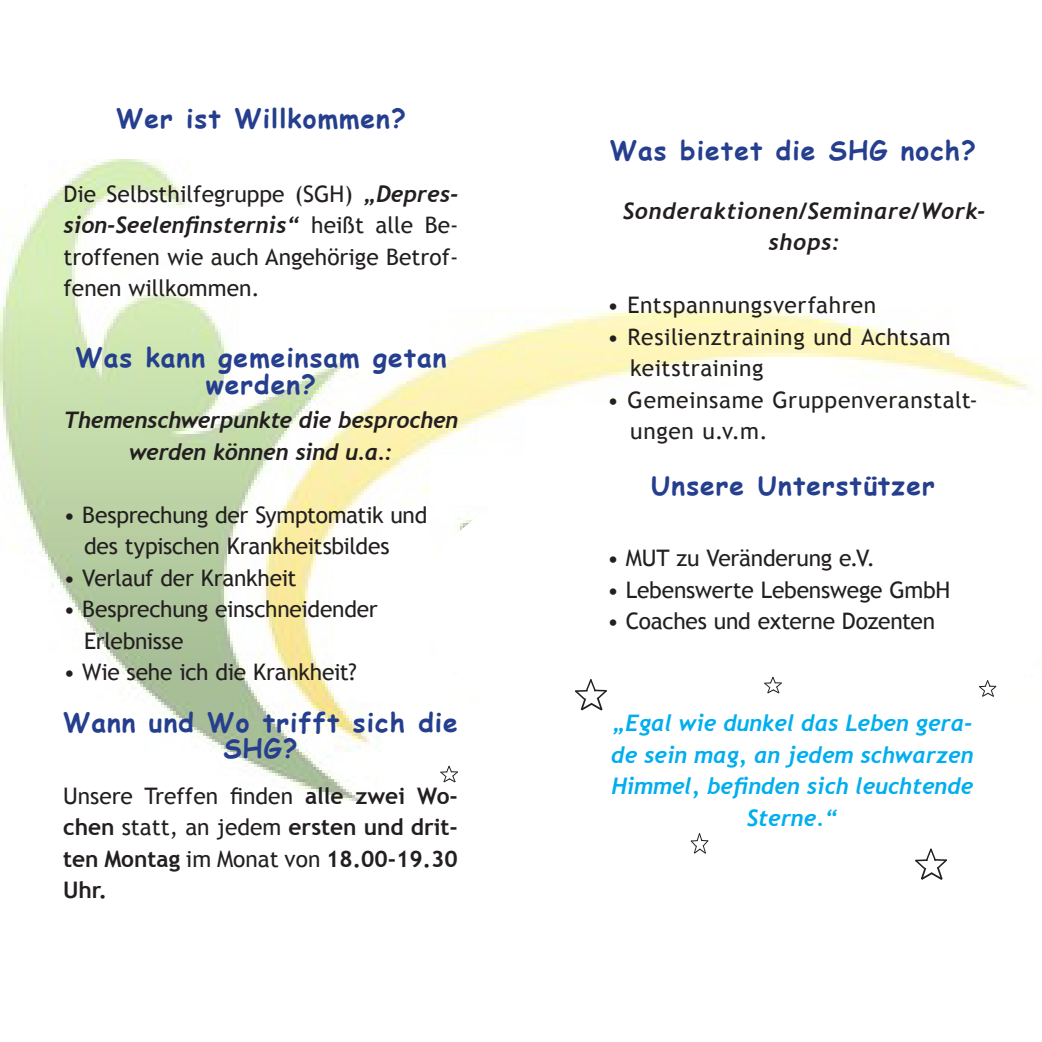
<style>
.page{position:relative;width:1042px;height:1042px;background:#fff}
.page>*{position:absolute;margin:0;border:0;box-sizing:border-box;transform-origin:0 0}
.t1{font:700 26.25px/26.2px "Comic Sans MS";letter-spacing:.04em;color:#253f8e;text-align:center}
.t2{font:22.75px/31.5px "Trebuchet MS";letter-spacing:-.005em;color:#231f20;text-align:justify}
.t3{font:700 22.75px/31.5px "Trebuchet MS";color:#231f20;text-align:justify}
.t4{font:italic 700 22.75px/31.5px "Trebuchet";color:#00aeef;text-align:center}
.t5{font:22.75px/31.5px "Trebuchet MS";letter-spacing:.025em;color:#231f20}
.t6{font:italic 700 22.75px/31.5px "Trebuchet";letter-spacing:-.005em;color:#231f20;text-align:center}
.t7{font:22.75px/31.5px "Trebuchet MS";letter-spacing:.03em;color:#231f20}
.t8{font:italic 700 22.75px/31.5px "Trebuchet";letter-spacing:.03em;color:#231f20;text-align:center}
.s1{font-family:"Trebuchet";font-weight:700;font-style:italic}
.s2{font-weight:400}
</style>
<div class="page">
<img style="left:0;top:159px;width:1027px;height:642px">
<svg style="left:421px;top:451px;width:606px;height:304px"></svg>
<svg style="left:977px;top:679px;width:21px;height:21px"></svg>
<svg style="left:915px;top:848px;width:32px;height:32px"></svg>
<svg style="left:571px;top:677px;width:39px;height:39px"></svg>
<svg style="left:690px;top:833px;width:19px;height:21px"></svg>
<svg style="left:762px;top:676px;width:21px;height:21px"></svg>
<svg style="left:439px;top:765px;width:21px;height:21px"></svg>
<p class="t1" style="left:116px;top:104px;width:291px">Wer ist Willkommen?</p>
<p class="t2" style="left:63px;top:178px;width:396px">Die Selbsthilfegruppe (SGH) <span class="s1">„Depres&shy;sion-Seelenfinsternis“</span> heißt alle Be&shy;troffenen wie auch Angehörige Betrof&shy;fenen willkommen.</p>
<p class="t1" style="left:75px;top:344px;width:373px">Was kann gemeinsam getan werden?</p>
<p class="t6" style="left:63px;top:404px;width:396px">Themenschwerpunkte die besprochen werden können sind u.a.:</p>
<p class="t2" style="left:84px;top:499px;width:345px;text-indent:-21px">• Besprechung der Symptomatik und des typischen Krankheitsbildes</p>
<p class="t2" style="left:63px;top:562px;width:235px">• Verlauf der Krankheit</p>
<p class="t2" style="left:63px;top:594px;width:316px">• Besprechung einschneidender</p>
<p class="t2" style="left:84px;top:625px;width:101px">Erlebnisse</p>
<p class="t2" style="left:63px;top:657px;width:295px">• Wie sehe ich die Krankheit?</p>
<p class="t1" style="left:63px;top:708px;width:396px">Wann und Wo trifft sich die<br>SHG?</p>
<p class="t3" style="left:63px;top:780px;width:396px"><span class="s2">Unsere Treffen finden</span> alle zwei Wo&shy;chen <span class="s2">statt, an jedem</span> ersten und drit&shy;ten Montag <span class="s2">im Monat von</span> 18.00-19.30<br>Uhr.</p>
<p class="t1" style="left:610px;top:137px;width:368px">Was bietet die SHG noch?</p>
<p class="t8" style="left:623px;top:195px;width:364px">Sonderaktionen/Seminare/Work&shy;shops:</p>
<p class="t5" style="left:607px;top:290px;width:271px">• Entspannungsverfahren</p>
<p class="t5" style="left:630px;top:321px;width:322px;text-indent:-23px">• Resilienztraining und Achtsam keitstraining</p>
<p class="t7" style="left:630px;top:384px;width:349px;text-indent:-23px">• Gemeinsame Gruppenveranstalt&shy;ungen u.v.m.</p>
<p class="t1" style="left:651px;top:471px;width:285px">Unsere Unterstützer</p>
<p class="t2" style="left:607px;top:543px;width:270px">• MUT zu Veränderung e.V.</p>
<p class="t2" style="left:607px;top:574px;width:345px">• Lebenswerte Lebenswege GmbH</p>
<p class="t2" style="left:607px;top:606px;width:330px">• Coaches und externe Dozenten</p>
<p class="t4" style="left:611px;top:707px;width:364px">„Egal wie dunkel das Leben gera&shy;de sein mag, an jedem schwarzen<br>Himmel, befinden sich leuchtende<br>Sterne.“</p>
</div>
